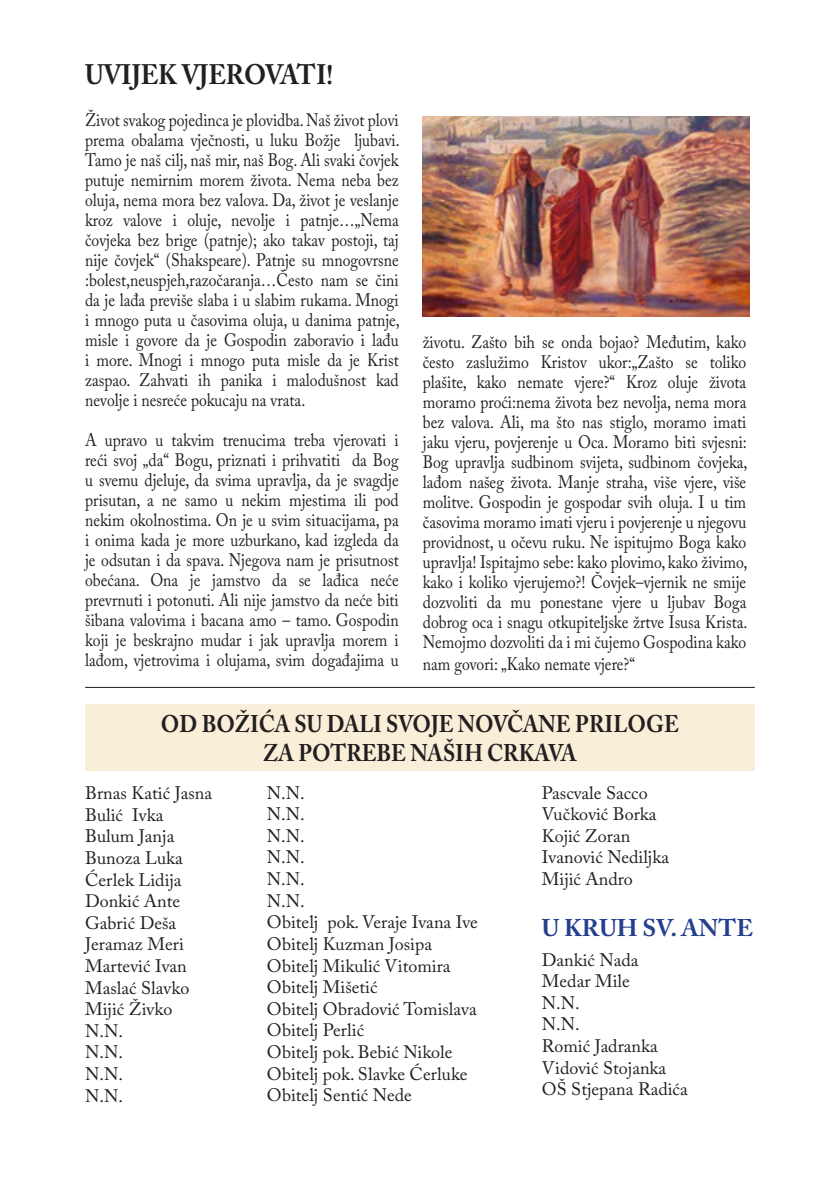
<style>
.page{position:relative;width:840px;height:1191px;background:#fff}
.page>*{position:absolute;margin:0;border:0;box-sizing:border-box;transform-origin:0 0}
.t1{font:700 28px "Adobe Caslon Pro";color:#231f20;scale:.91 1}
.t2{font:700 24px "Adobe Caslon Pro";color:#231f20;scale:.89 1}
.t3{font:700 24px "Adobe Caslon Pro";color:#253f8e}
.t4{font:18px/20px "Adobe Caslon Pro";color:#231f20;text-align:justify;scale:.87 1}
.t5{font:18px "Adobe Caslon Pro";color:#231f20}
</style>
<div class="page">
<div style="left:85px;top:704px;width:668px;height:67px;background:#f9efd9"></div>
<img style="left:422px;top:116px;width:327px;height:200px">
<hr style="left:85px;top:687px;width:669px;height:1px;background:#231f20">
<p class="t1" style="left:85px;top:58px;width:274px">UVIJEK VJEROVATI!</p>
<p class="t4" style="left:85px;top:109px;width:363px">Život svakog pojedinca je plovidba. Naš život plovi prema obalama vječnosti, u luku Božje ljubavi.<br>Tamo je naš cilj, naš mir, naš Bog. Ali svaki čovjek putuje nemirnim morem života. Nema neba bez oluja, nema mora bez valova. Da, život je veslanje kroz valove i oluje, nevolje i patnje…„Nema čovjeka bez brige (patnje); ako takav postoji, taj nije čovjek“ (Shakspeare). Patnje su mnogovrsne :bolest,neuspjeh,razočaranja…Često nam se čini da je lađa previše slaba i u slabim rukama. Mnogi i mnogo puta u časovima oluja, u danima patnje, misle i govore da je Gospodin zaboravio i lađu i more. Mnogi i mnogo puta misle da je Krist zaspao. Zahvati ih panika i malodušnost kad nevolje i nesreće pokucaju na vrata.</p>
<p class="t4" style="left:85px;top:429px;width:362px">A upravo u takvim trenucima treba vjerovati i reći svoj „da“ Bogu, priznati i prihvatiti da Bog u svemu djeluje, da svima upravlja, da je svagdje prisutan, a ne samo u nekim mjestima ili pod nekim okolnostima. On je u svim situacijama, pa i onima kada je more uzburkano, kad izgleda da je odsutan i da spava. Njegova nam je prisutnost obećana. Ona je jamstvo da se lađica neće prevrnuti i potonuti. Ali nije jamstvo da neće biti šibana valovima i bacana amo – tamo. Gospodin koji je beskrajno mudar i jak upravlja morem i lađom, vjetrovima i olujama, svim događajima u</p>
<p class="t2" style="left:161px;top:709px;width:583px">OD BOŽIĆA SU DALI SVOJE NOVČANE PRILOGE</p>
<p class="t2" style="left:263px;top:738px;width:353px">ZA POTREBE NAŠIH CRKAVA</p>
<p class="t5" style="left:85px;top:782px;width:128px">Brnas Katić Jasna</p>
<p class="t5" style="left:85px;top:804px;width:80px">Bulić Ivka</p>
<p class="t5" style="left:85px;top:825px;width:91px">Bulum Janja</p>
<p class="t5" style="left:85px;top:847px;width:99px">Bunoza Luka</p>
<p class="t5" style="left:85px;top:869px;width:98px">Ćerlek Lidija</p>
<p class="t5" style="left:85px;top:890px;width:97px">Donkić Ante</p>
<p class="t5" style="left:85px;top:912px;width:92px">Gabrić Deša</p>
<p class="t5" style="left:85px;top:933px;width:100px">Jeramaz Meri</p>
<p class="t5" style="left:85px;top:955px;width:103px">Martević Ivan</p>
<p class="t5" style="left:85px;top:977px;width:106px">Maslać Slavko</p>
<p class="t5" style="left:85px;top:998px;width:89px">Mijić Živko</p>
<p class="t5" style="left:85px;top:1020px;width:39px">N.N.</p>
<p class="t5" style="left:85px;top:1041px;width:39px">N.N.</p>
<p class="t5" style="left:85px;top:1063px;width:39px">N.N.</p>
<p class="t5" style="left:85px;top:1085px;width:39px">N.N.</p>
<p class="t4" style="left:422px;top:332px;width:374px">životu. Zašto bih se onda bojao? Međutim, kako često zaslužimo Kristov ukor:„Zašto se toliko plašite, kako nemate vjere?“ Kroz oluje života moramo proći:nema života bez nevolja, nema mora bez valova. Ali, ma što nas stiglo, moramo imati jaku vjeru, povjerenje u Oca. Moramo biti svjesni:<br>Bog upravlja sudbinom svijeta, sudbinom čovjeka, lađom našeg života. Manje straha, više vjere, više molitve. Gospodin je gospodar svih oluja. I u tim časovima moramo imati vjeru i povjerenje u njegovu providnost, u očevu ruku. Ne ispitujmo Boga kako upravlja! Ispitajmo sebe: kako plovimo, kako živimo, kako i koliko vjerujemo?! Čovjek–vjernik ne smije dozvoliti da mu ponestane vjere u ljubav Boga dobrog oca i snagu otkupiteljske žrtve Isusa Krista.<br>Nemojmo dozvoliti da i mi čujemo Gospodina kako</p>
<p class="t4" style="left:422px;top:654px;width:245px">nam govori: „Kako nemate vjere?“</p>
<p class="t5" style="left:541px;top:782px;width:107px">Pascvale Sacco</p>
<p class="t5" style="left:541px;top:803px;width:116px">Vučković Borka</p>
<p class="t5" style="left:541px;top:825px;width:90px">Kojić Zoran</p>
<p class="t5" style="left:541px;top:846px;width:128px">Ivanović Nediljka</p>
<p class="t5" style="left:541px;top:868px;width:92px">Mijić Andro</p>
<p class="t3" style="left:541px;top:913px;width:213px">U KRUH SV. ANTE</p>
<p class="t5" style="left:541px;top:948px;width:98px">Dankić Nada</p>
<p class="t5" style="left:541px;top:970px;width:89px">Medar Mile</p>
<p class="t5" style="left:541px;top:992px;width:39px">N.N.</p>
<p class="t5" style="left:541px;top:1013px;width:39px">N.N.</p>
<p class="t5" style="left:541px;top:1035px;width:117px">Romić Jadranka</p>
<p class="t5" style="left:541px;top:1056px;width:126px">Vidović Stojanka</p>
<p class="t5" style="left:541px;top:1078px;width:147px">OŠ Stjepana Radića</p>
<p class="t5" style="left:266px;top:782px;width:39px">N.N.</p>
<p class="t5" style="left:266px;top:803px;width:39px">N.N.</p>
<p class="t5" style="left:266px;top:825px;width:39px">N.N.</p>
<p class="t5" style="left:266px;top:846px;width:39px">N.N.</p>
<p class="t5" style="left:266px;top:868px;width:39px">N.N.</p>
<p class="t5" style="left:266px;top:890px;width:39px">N.N.</p>
<p class="t5" style="left:266px;top:911px;width:212px">Obitelj pok. Veraje Ivana Ive</p>
<p class="t5" style="left:266px;top:933px;width:167px">Obitelj Kuzman Josipa</p>
<p class="t5" style="left:266px;top:954px;width:185px">Obitelj Mikulić Vitomira</p>
<p class="t5" style="left:266px;top:976px;width:112px">Obitelj Mišetić</p>
<p class="t5" style="left:266px;top:998px;width:211px">Obitelj Obradović Tomislava</p>
<p class="t5" style="left:266px;top:1019px;width:99px">Obitelj Perlić</p>
<p class="t5" style="left:266px;top:1041px;width:187px">Obitelj pok. Bebić Nikole</p>
<p class="t5" style="left:266px;top:1062px;width:202px">Obitelj pok. Slavke Ćerluke</p>
<p class="t5" style="left:266px;top:1084px;width:146px">Obitelj Sentić Nede</p>
</div>
